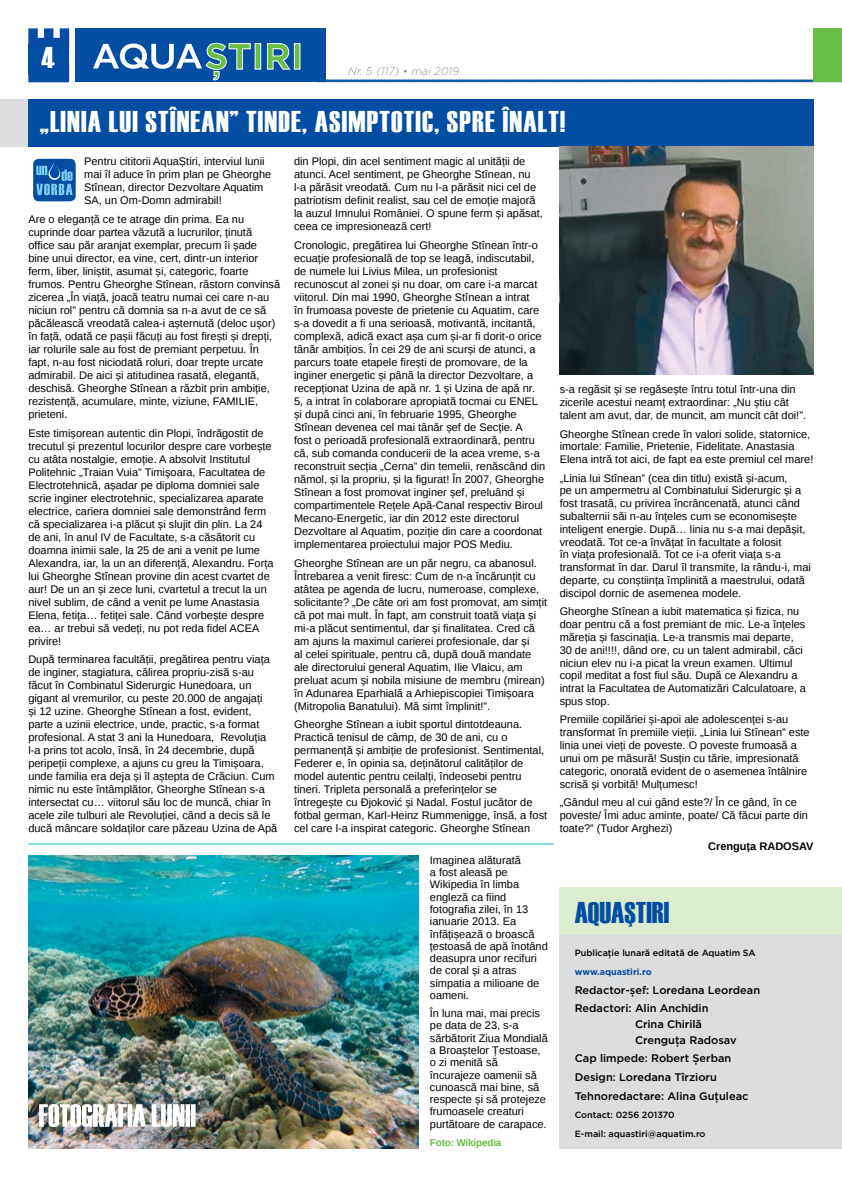
<style>
.page{position:relative;width:842px;height:1191px;background:#fff}
.page>*{position:absolute;margin:0;border:0;box-sizing:border-box;transform-origin:0 0}
.t1{font:30px "Haettenschweiler";letter-spacing:.04em;color:#fff}
.t2{font:30px "Haettenschweiler";color:#034ea2}
.t3{font:11px/13px "Liberation Sans";color:#000}
.t4{font:500 11px/18.6px "Gotham";color:#000}
.t5{font:italic 300 11px "Gotham";color:#939598}
.t6{font:700 11px "Liberation Sans";color:#000}
.t7{font:700 10px "Liberation Sans";letter-spacing:-.02em;color:#69bd45}
.t8{font:500 9px/18.6px "Gotham";color:#000}
.t9{font:700 9px "Gotham";color:#034ea2}
</style>
<div class="page">
<svg style="left:317px;top:79px;width:525px;height:4px;background:#6593c5"></svg>
<svg style="left:28px;top:28px;width:41px;height:54px"></svg>
<div style="left:75px;top:28px;width:250px;height:54px;background:#034ea2"></div>
<svg style="left:93px;top:43px;width:208px;height:38px"></svg>
<div style="left:814px;top:28px;width:28px;height:54px;background:#69bd45"></div>
<div style="left:28px;top:44px;width:41px;height:31px;background:#034ea2"></div>
<div style="left:560px;top:887px;width:282px;height:48px;background:#dceccf"></div>
<div style="left:560px;top:935px;width:282px;height:213px;background:#dcddde"></div>
<div style="left:0;top:99px;width:533px;height:48px;background:#dcddde"></div>
<div style="left:28px;top:99px;width:786px;height:48px;background:#034ea2"></div>
<img style="left:560px;top:147px;width:254px;height:227px">
<div style="left:33px;top:159px;width:43px;height:42px;background:#034ea2;border-radius:6px"></div>
<svg style="left:36px;top:162px;width:37px;height:33px"></svg>
<img style="left:28px;top:855px;width:391px;height:293px">
<img style="left:39px;top:1104px;width:157px;height:23px">
<hr style="left:28px;top:843px;width:526px;height:1px;background:#12b9cc">
<h1 class="t1" style="left:41px;top:37px;width:15px">4</h1>
<p class="t5" style="left:348px;top:64px;width:113px">Nr. 5 (117) • mai 2019</p>
<h1 class="t1" style="left:40px;top:101px;width:527px">„LINIA LUI STÎNEAN” TINDE, ASIMPTOTIC, SPRE ÎNALT!</h1>
<p class="t3" style="left:84px;top:155px;width:189px">Pentru cititorii AquaȘtiri, interviul lunii mai îl aduce în prim plan pe Gheorghe Stînean, director Dezvoltare Aquatim SA, un Om-Domn admirabil!</p>
<p class="t3" style="left:28px;top:213px;width:253px">Are o eleganță ce te atrage din prima. Ea nu cuprinde doar partea văzută a lucrurilor, ținută office sau păr aranjat exemplar, precum îi șade bine unui director, ea vine, cert, dintr-un interior ferm, liber, liniștit, asumat și, categoric, foarte frumos. Pentru Gheorghe Stînean, răstorn convinsă zicerea „În viață, joacă teatru numai cei care n-au niciun rol” pentru că domnia sa n-a avut de ce să păcălească vreodată calea-i așternută (deloc ușor) în față, odată ce pașii făcuți au fost firești și drepți, iar rolurile sale au fost de premiant perpetuu. În fapt, n-au fost niciodată roluri, doar trepte urcate admirabil. De aici și atitudinea rasată, elegantă, deschisă. Gheorghe Stînean a răzbit prin ambiție, rezistență, acumulare, minte, viziune, FAMILIE, prieteni.</p>
<p class="t3" style="left:28px;top:427px;width:247px">Este timișorean autentic din Plopi, îndrăgostit de trecutul și prezentul locurilor despre care vorbește cu atâta nostalgie, emoție. A absolvit Institutul Politehnic „Traian Vuia” Timişoara, Facultatea de Electrotehnică, așadar pe diploma domniei sale scrie inginer electrotehnic, specializarea aparate electrice, cariera domniei sale demonstrând ferm că specializarea i-a plăcut și slujit din plin. La 24 de ani, în anul IV de Facultate, s-a căsătorit cu doamna inimii sale, la 25 de ani a venit pe lume Alexandra, iar, la un an diferență, Alexandru. Forța lui Gheorghe Stînean provine din acest cvartet de aur! De un an și zece luni, cvartetul a trecut la un nivel sublim, de când a venit pe lume Anastasia Elena, fetița… fetiței sale. Când vorbește despre ea… ar trebui să vedeți, nu pot reda fidel ACEA privire!</p>
<p class="t3" style="left:28px;top:653px;width:250px">După terminarea facultății, pregătirea pentru viața de inginer, stagiatura, călirea propriu-zisă s-au făcut în Combinatul Siderurgic Hunedoara, un gigant al vremurilor, cu peste 20.000 de angajați<br>și 12 uzine. Gheorghe Stînean a fost, evident, parte a uzinii electrice, unde, practic, s-a format profesional. A stat 3 ani la Hunedoara, Revoluția l-a prins tot acolo, însă, în 24 decembrie, după peripeții complexe, a ajuns cu greu la Timișoara, unde familia era deja și îl aștepta de Crăciun. Cum nimic nu este întâmplător, Gheorghe Stînean s-a intersectat cu… viitorul său loc de muncă, chiar în acele zile tulburi ale Revoluției, când a decis să le ducă mâncare soldaților care păzeau Uzina de Apă</p>
<p class="t3" style="left:294px;top:155px;width:250px">din Plopi, din acel sentiment magic al unității de atunci. Acel sentiment, pe Gheorghe Stînean, nu l-a părăsit vreodată. Cum nu l-a părăsit nici cel de patriotism definit realist, sau cel de emoție majoră la auzul Imnului României. O spune ferm și apăsat, ceea ce impresionează cert!</p>
<p class="t3" style="left:294px;top:239px;width:253px">Cronologic, pregătirea lui Gheorghe Stînean într-o ecuație profesională de top se leagă, indiscutabil, de numele lui Livius Milea, un profesionist recunoscut al zonei și nu doar, om care i-a marcat viitorul. Din mai 1990, Gheorghe Stînean a intrat<br>în frumoasa poveste de prietenie cu Aquatim, care s-a dovedit a fi una serioasă, motivantă, incitantă, complexă, adică exact așa cum și-ar fi dorit-o orice tânăr ambițios. În cei 29 de ani scurși de atunci, a parcurs toate etapele firești de promovare, de la inginer energetic și până la director Dezvoltare, a recepționat Uzina de apă nr. 1 și Uzina de apă nr.<br>5, a intrat în colaborare apropiată tocmai cu ENEL și după cinci ani, în februarie 1995, Gheorghe Stînean devenea cel mai tânăr șef de Secție. A<br>fost o perioadă profesională extraordinară, pentru că, sub comanda conducerii de la acea vreme, s-a reconstruit secția „Cerna” din temelii, renăscând din nămol, și la propriu, și la figurat! În 2007, Gheorghe Stînean a fost promovat inginer șef, preluând și compartimentele Rețele Apă-Canal respectiv Biroul Mecano-Energetic, iar din 2012 este directorul Dezvoltare al Aquatim, poziție din care a coordonat implementarea proiectului major POS Mediu.</p>
<p class="t3" style="left:294px;top:557px;width:255px">Gheorghe Stînean are un păr negru, ca abanosul.<br>Întrebarea a venit firesc: Cum de n-a încărunțit cu atâtea pe agenda de lucru, numeroase, complexe, solicitante? „De câte ori am fost promovat, am simțit că pot mai mult. În fapt, am construit toată viața și mi-a plăcut sentimentul, dar și finalitatea. Cred că am ajuns la maximul carierei profesionale, dar și<br>al celei spirituale, pentru că, după două mandate ale directorului general Aquatim, Ilie Vlaicu, am preluat acum și nobila misiune de membru (mirean) în Adunarea Eparhială a Arhiepiscopiei Timișoara (Mitropolia Banatului). Mă simt împlinit!”.</p>
<p class="t3" style="left:294px;top:718px;width:255px">Gheorghe Stînean a iubit sportul dintotdeauna.<br>Practică tenisul de câmp, de 30 de ani, cu o permanență și ambiție de profesionist. Sentimental, Federer e, în opinia sa, deținătorul calităților de model autentic pentru ceilalți, îndeosebi pentru tineri. Tripleta personală a preferințelor se întregește cu Đjoković și Nadal. Fostul jucător de fotbal german, Karl-Heinz Rummenigge, însă, a fost cel care l-a inspirat categoric. Gheorghe Stînean</p>
<p class="t3" style="left:430px;top:854px;width:119px;line-height:12.3px">Imaginea alăturată<br>a fost aleasă pe<br>Wikipedia în limba engleză ca fiind fotografia zilei, în 13 ianuarie 2013. Ea înfățișează o broască țestoasă de apă înotând deasupra unor recifuri de coral și a atras simpatia a milioane de oameni.</p>
<p class="t3" style="left:430px;top:1007px;width:119px;line-height:12.3px">În luna mai, mai precis pe data de 23, s-a sărbătorit Ziua Mondială a Broaștelor Țestoase, o zi menită să încurajeze oamenii să cunoască mai bine, să respecte și să protejeze frumoasele creaturi purtătoare de carapace.</p>
<p class="t7" style="left:430px;top:1135px;width:73px">Foto: Wikipedia</p>
<p class="t3" style="left:560px;top:384px;width:248px">s-a regăsit și se regăsește întru totul într-una din zicerile acestui neamț extraordinar: „Nu știu cât talent am avut, dar, de muncit, am muncit cât doi!”.</p>
<p class="t3" style="left:560px;top:428px;width:255px">Gheorghe Stînean crede în valori solide, statornice, imortale: Familie, Prietenie, Fidelitate. Anastasia<br>Elena intră tot aici, de fapt ea este premiul cel mare!</p>
<p class="t3" style="left:560px;top:472px;width:253px">„Linia lui Stînean” (cea din titlu) există și-acum,<br>pe un ampermetru al Combinatului Siderurgic și a fost trasată, cu privirea încrâncenată, atunci când subalternii săi n-au înțeles cum se economisește inteligent energie. După… linia nu s-a mai depășit, vreodată. Tot ce-a învățat în facultate a folosit<br>în viața profesională. Tot ce i-a oferit viața s-a transformat în dar. Darul îl transmite, la rându-i, mai departe, cu conștiința împlinită a maestrului, odată discipol dornic de asemenea modele.</p>
<p class="t3" style="left:560px;top:605px;width:248px">Gheorghe Stînean a iubit matematica și fizica, nu doar pentru că a fost premiant de mic. Le-a înțeles măreția și fascinația. Le-a transmis mai departe, 30 de ani!!!!, dând ore, cu un talent admirabil, căci niciun elev nu i-a picat la vreun examen. Ultimul copil meditat a fost fiul său. După ce Alexandru a intrat la Facultatea de Automatizări Calculatoare, a spus stop.</p>
<p class="t3" style="left:560px;top:713px;width:252px">Premiile copilăriei și-apoi ale adolescenței s-au transformat în premiile vieții. „Linia lui Stînean” este linia unei vieți de poveste. O poveste frumoasă a unui om pe măsură! Susțin cu tărie, impresionată categoric, onorată evident de o asemenea întâlnire scrisă și vorbită! Mulțumesc!</p>
<p class="t3" style="left:560px;top:796px;width:250px">„Gândul meu al cui gând este?/ În ce gând, în ce poveste/ Îmi aduc aminte, poate/ Că făcui parte din toate?” (Tudor Arghezi)</p>
<p class="t6" style="left:708px;top:838px;width:107px">Crenguța RADOSAV</p>
<h1 class="t2" style="left:575px;top:891px;width:96px">AQUAŞTIRI</h1>
<p class="t8" style="left:575px;top:943px;width:182px">Publicaţie lunară editată de Aquatim SA</p>
<p class="t9" style="left:575px;top:966px;width:78px">www.aquastiri.ro</p>
<p class="t4" style="left:575px;top:980px;width:187px">Redactor‑șef: Loredana Leordean<br>Redactori: Alin Anchidin</p>
<p class="t4" style="left:635px;top:1016px;width:103px;line-height:15.8px">Crina Chirilă<br>Crenguţa Radosav</p>
<p class="t4" style="left:575px;top:1049px;width:175px">Cap limpede: Robert Șerban<br>Design: Loredana Tîrzioru<br>Tehnoredactare: Alina Guţuleac</p>
<p class="t8" style="left:575px;top:1105px;width:132px">Contact: 0256 201370<br>E‑mail: aquastiri@aquatim.ro</p>
</div>
